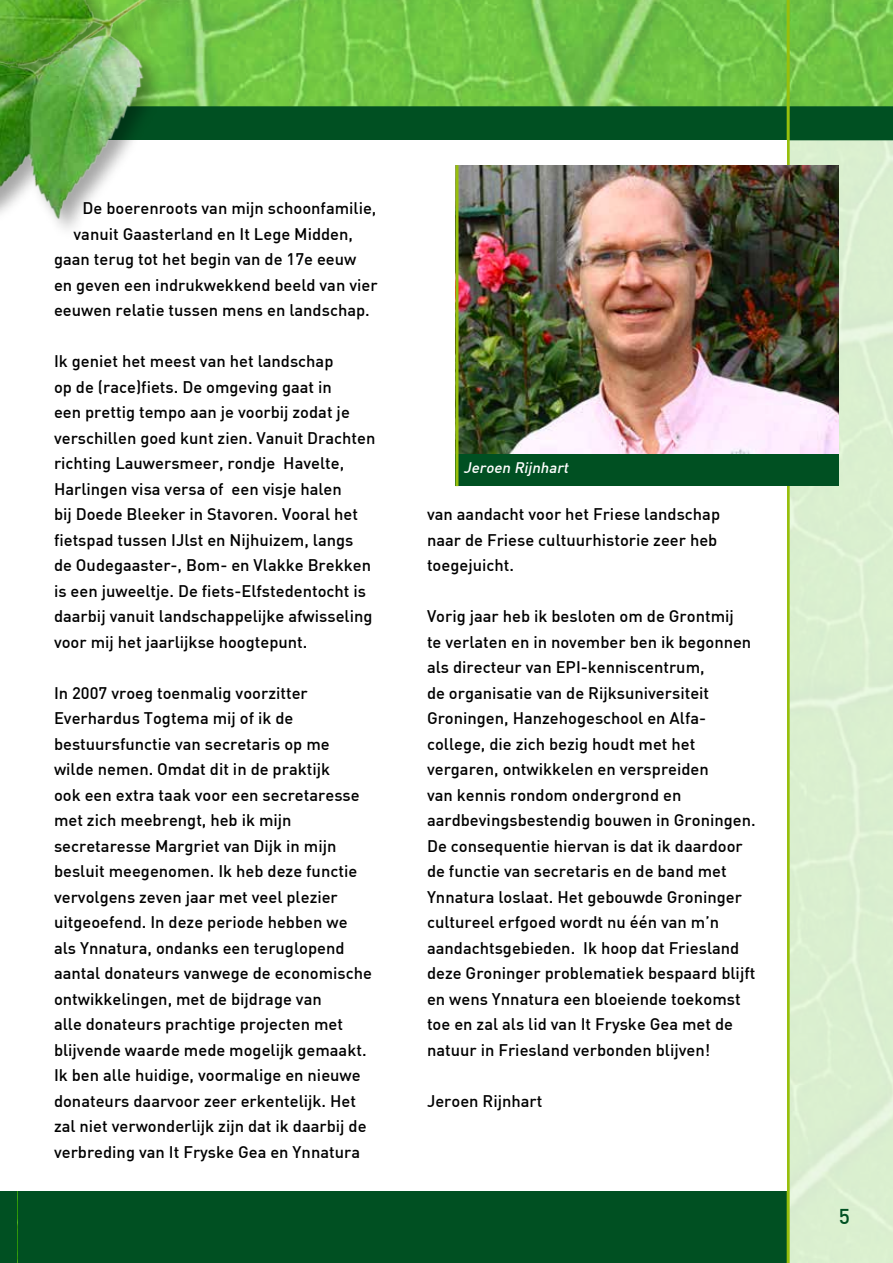
<style>
.page{position:relative;width:893px;height:1263px;background:#fff}
.page>*{position:absolute;margin:0;border:0;box-sizing:border-box;transform-origin:0 0}
.t1{font:500 21px "DIN";color:#005022}
.t2{font:500 16.5px/25.5px "DIN";color:#000}
.t3{font:italic 500 15px "DIN";color:#fff}
</style>
<div class="page">
<img style="left:189px;top:0;width:704px;height:106px">
<div style="left:0;top:140px;width:893px;height:1123px;background:#daefcf"></div>
<div style="left:0;top:1191px;width:787px;height:72px;background:#005022"></div>
<hr style="left:787px;top:0;width:3px;height:1263px;background:#97bf0d">
<div style="left:189px;top:106px;width:704px;height:34px;background:#005022"></div>
<div style="left:0;top:140px;width:787px;height:1051px;background:#fff"></div>
<img style="left:0;top:0;width:189px;height:229px">
<div style="left:455px;top:244px;width:384px;height:242px;background:#005022"></div>
<img style="left:458px;top:165px;width:381px;height:288px">
<hr style="left:455px;top:165px;width:3px;height:321px;background:#97bf0d">
<p class="t2" style="left:82px;top:195px;width:295px">De boerenroots van mijn schoonfamilie,</p>
<p class="t2" style="left:74px;top:220px;width:281px">vanuit Gaasterland en It Lege Midden,</p>
<p class="t2" style="left:54px;top:246px;width:304px">gaan terug tot het begin van de 17e eeuw</p>
<p class="t2" style="left:54px;top:271px;width:325px">en geven een indrukwekkend beeld van vier</p>
<p class="t2" style="left:54px;top:297px;width:317px">eeuwen relatie tussen mens en landschap.</p>
<p class="t2" style="left:54px;top:348px;width:323px">Ik geniet het meest van het landschap<br>op de (race)fiets. De omgeving gaat in<br>een prettig tempo aan je voorbij zodat je verschillen goed kunt zien. Vanuit Drachten richting Lauwersmeer, rondje Havelte, Harlingen visa versa of een visje halen<br>bij Doede Bleeker in Stavoren. Vooral het fietspad tussen IJlst en Nijhuizem, langs de Oudegaaster-, Bom- en Vlakke Brekken is een juweeltje. De fiets-Elfstedentocht is daarbij vanuit landschappelijke afwisseling voor mij het jaarlijkse hoogtepunt.</p>
<p class="t2" style="left:54px;top:679px;width:320px">In 2007 vroeg toenmalig voorzitter Everhardus Togtema mij of ik de bestuursfunctie van secretaris op me wilde nemen. Omdat dit in de praktijk<br>ook een extra taak voor een secretaresse met zich meebrengt, heb ik mijn secretaresse Margriet van Dijk in mijn besluit meegenomen. Ik heb deze functie vervolgens zeven jaar met veel plezier uitgeoefend. In deze periode hebben we als Ynnatura, ondanks een teruglopend aantal donateurs vanwege de economische ontwikkelingen, met de bijdrage van<br>alle donateurs prachtige projecten met blijvende waarde mede mogelijk gemaakt.<br>Ik ben alle huidige, voormalige en nieuwe donateurs daarvoor zeer erkentelijk. Het zal niet verwonderlijk zijn dat ik daarbij de verbreding van It Fryske Gea en Ynnatura</p>
<p class="t3" style="left:463px;top:458px;width:110px">Jeroen Rijnhart</p>
<p class="t2" style="left:427px;top:501px;width:295px">van aandacht voor het Friese landschap naar de Friese cultuurhistorie zeer heb toegejuicht.</p>
<p class="t2" style="left:427px;top:603px;width:330px">Vorig jaar heb ik besloten om de Grontmij<br>te verlaten en in november ben ik begonnen als directeur van EPI-kenniscentrum,<br>de organisatie van de Rijksuniversiteit Groningen, Hanzehogeschool en Alfa&shy;college, die zich bezig houdt met het vergaren, ontwikkelen en verspreiden<br>van kennis rondom ondergrond en aardbevingsbestendig bouwen in Groningen.<br>De consequentie hiervan is dat ik daardoor de functie van secretaris en de band met Ynnatura loslaat. Het gebouwde Groninger cultureel erfgoed wordt nu één van m’n aandachtsgebieden. Ik hoop dat Friesland deze Groninger problematiek bespaard blijft en wens Ynnatura een bloeiende toekomst toe en zal als lid van It Fryske Gea met de natuur in Friesland verbonden blijven!</p>
<p class="t2" style="left:427px;top:1088px;width:117px">Jeroen Rijnhart</p>
<p class="t1" style="left:839px;top:1203px;width:13px">5</p>
</div>
